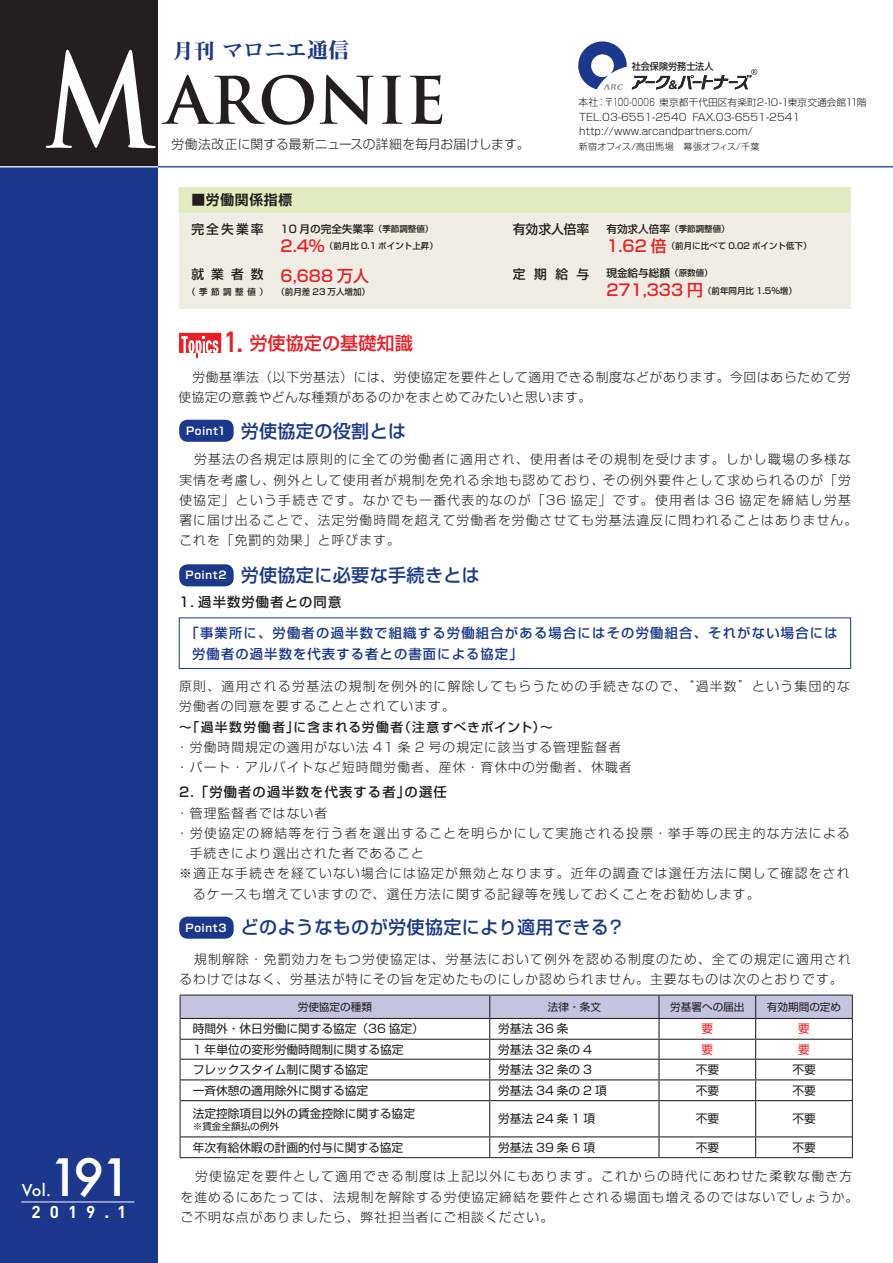
<style>
.page{position:relative;width:893px;height:1263px;background:#fff}
.page>*{position:absolute;margin:0;border:0;box-sizing:border-box;transform-origin:0 0}
.t1{font:700 63.75px "Trajan Pro";color:#231f20}
.t2{font:500 49.95px "Futura";color:#fff}
.t3{font:700 condensed 28.65px "DIN Pro";color:#ee1d23}
.t4{font:21.3px "Midashi Min Pro MA31";color:#1b388c}
.t5{font:500 18px "Shin Go Pro";letter-spacing:.02em;color:#1b388c}
.t6{font:500 18px "Shin Go Pro";letter-spacing:.005em;color:#ee1d23}
.t7{font:700 16.95px "DIN Pro";color:#fff}
.t8{font:500 15.9px "Shin Go Pro";color:#ee1d23}
.t9{font:500 15.9px "Futura";color:#fff}
.t10{font:700 13.8px "Shin Go Pro De";letter-spacing:.05em;color:#231f20}
.t11{font:500 13.35px/21.3px "Shin Go Pro";letter-spacing:.095em;color:#1b388c}
.t12{font:500 13.35px "Shin Go Pro";letter-spacing:.085em;color:#231f20}
.t13{font:300 12.75px/20.4px "Shin Go Pro";letter-spacing:.085em;color:#231f20}
.t14{font:300 12.75px/20px "Shin Go Pro";letter-spacing:.055em;color:#231f20}
.t15{font:300 12.75px/20.2px "Shin Go Pro";letter-spacing:.11em;color:#231f20}
.t16{font:300 12.75px "Shin Go Pro";letter-spacing:.105em;color:#231f20}
.t17{font:300 12.75px "Shin Go Pro";letter-spacing:.01em;color:#231f20}
.t18{font:500 12.75px "Shin Go Pro";letter-spacing:.11em;color:#231f20}
.t19{font:500 12.75px "Shin Go Pro";letter-spacing:.05em;color:#231f20}
.t20{font:500 12.75px "Shin Go Pro";letter-spacing:.09em;color:#231f20}
.t21{font:11.7px/23.7px "Shin Go Pro";color:#231f20}
.t22{font:11.7px "Shin Go Pro";letter-spacing:.25em;color:#231f20}
.t23{font:11.7px "Shin Go Pro";color:#ee1d23}
.t24{font:10.65px "Shin Go Pro";color:#231f20}
.t25{font:500 10.65px "Shin Go Pro";color:#231f20}
.t26{font:700 10.65px "Shin Go Pro De";letter-spacing:.07em;color:#fff}
.t27{font:300 10.2px/14.1px "Shin Go Pro";color:#231f20}
.t28{font:300 10.2px "Shin Go Pro";color:#231f20;scale:.95 1}
.t29{font:300 9.75px "Shin Go Pro";color:#231f20}
.t30{font:500 9.6px "Shin Go Pro";color:#231f20;scale:.94 1}
.t31{font:9.6px "Shin Go Pro";color:#231f20}
.t32{font:300 9.15px "Shin Go Pro";letter-spacing:.01em;color:#231f20}
.t33{font:500 8.55px "Shin Go Pro";color:#231f20}
.s1{font-size:127.5px;color:#fff}
.s2{font-size:10.2px}
</style>
<div class="page">
<div style="left:0;top:0;width:157px;height:1263px;background:#1b388c"></div>
<div style="left:0;top:0;width:157px;height:167px;background:#231f20"></div>
<svg style="left:578px;top:41px;width:179px;height:49px"></svg>
<hr style="left:158px;top:166px;width:735px;height:1px;background:#1b388c">
<hr style="left:0;top:166px;width:158px;height:1px;background:#fff">
<hr style="left:21px;top:1202px;width:113px;height:1px;background:#fff">
<div style="left:179px;top:187px;width:671px;height:121px;background:#f0eee4"></div>
<div style="left:179px;top:187px;width:671px;height:26px;background:#e1edc1"></div>
<svg style="left:179px;top:333px;width:42px;height:24px"></svg>
<div style="left:179px;top:420px;width:55px;height:22px;background:#1b388c;border-radius:9px"></div>
<div style="left:179px;top:917px;width:55px;height:22px;background:#1b388c;border-radius:9px"></div>
<div style="left:179px;top:618px;width:672px;height:51px;border:1px solid #1b388c"></div>
<div style="left:179px;top:564px;width:55px;height:22px;background:#1b388c;border-radius:9px"></div>
<hr style="left:489px;top:1101px;width:1px;height:35px;background:#231f20">
<hr style="left:658px;top:1101px;width:1px;height:35px;background:#231f20">
<hr style="left:755px;top:1101px;width:1px;height:35px;background:#231f20">
<hr style="left:180px;top:1136px;width:310px;height:1px;background:#231f20">
<hr style="left:490px;top:1136px;width:169px;height:1px;background:#231f20">
<svg style="left:489px;top:1137px;width:1px;height:20px"></svg>
<hr style="left:659px;top:1136px;width:97px;height:1px;background:#231f20">
<svg style="left:658px;top:1137px;width:1px;height:20px"></svg>
<hr style="left:756px;top:1136px;width:96px;height:1px;background:#231f20">
<svg style="left:755px;top:1137px;width:1px;height:20px"></svg>
<svg style="left:180px;top:995px;width:673px;height:106px"></svg>
<hr style="left:180px;top:1101px;width:1px;height:36px;background:#231f20">
<hr style="left:852px;top:1101px;width:1px;height:36px;background:#231f20">
<svg style="left:180px;top:1137px;width:1px;height:20px"></svg>
<svg style="left:852px;top:1137px;width:1px;height:20px"></svg>
<hr style="left:180px;top:1157px;width:310px;height:1px;background:#231f20">
<hr style="left:490px;top:1157px;width:169px;height:1px;background:#231f20">
<hr style="left:659px;top:1157px;width:97px;height:1px;background:#231f20">
<hr style="left:756px;top:1157px;width:97px;height:1px;background:#231f20">
<h3 class="t4" style="left:172px;top:33px;width:179px">月刊マロニエ通信</h3>
<h1 class="t1" style="left:44px;top:61px;width:404px"><span class="s1">M</span>ARONIE</h1>
<p class="t17" style="left:172px;top:134px;width:359px">労働法改正に関する最新ニュースの詳細を毎月お届けします。</p>
<p class="t10" style="left:191px;top:189px;width:102px">■労働関係指標</p>
<p class="t30" style="left:632px;top:59px;width:88px">社会保険労務士法人</p>
<p class="t29" style="left:604px;top:94px;width:256px"><span class="s2">〒100-0006</span> 東京都千代田区有楽町2-10 -1東京交通会館11</p>
<p class="t29" style="left:857px;top:94px;width:11px">階</p>
<p class="t28" style="left:578px;top:94px;width:23px">本社</p>
<p class="t28" style="left:596px;top:94px;width:12px">：</p>
<p class="t27" style="left:579px;top:109px;width:175px">TEL.03-6551-2540 http://www.arcandpartners.com/</p>
<p class="t27" style="left:692px;top:109px;width:109px">FAX.03-6551-2541</p>
<p class="t32" style="left:579px;top:139px;width:182px">新宿オフィス/高田馬場　幕張オフィス/千葉</p>
<p class="t18" style="left:191px;top:219px;width:74px">完全失業率</p>
<p class="t18" style="left:191px;top:264px;width:74px">就業者数</p>
<p class="t33" style="left:187px;top:284px;width:82px">（季節調整値(</p>
<p class="t25" style="left:281px;top:220px;width:95px">10 月の完全失業率</p>
<p class="t33" style="left:374px;top:222px;width:61px">（季節調整値(</p>
<p class="t8" style="left:281px;top:233px;width:46px">2.4％</p>
<p class="t33" style="left:325px;top:239px;width:114px">（前月比 0.1 ポイント上昇(</p>
<p class="t8" style="left:281px;top:263px;width:90px">6,688 万人</p>
<p class="t33" style="left:276px;top:284px;width:95px">（前月差 23 万人増加(</p>
<p class="t18" style="left:513px;top:219px;width:78px">有効求人倍率</p>
<p class="t18" style="left:513px;top:264px;width:78px">定期給与</p>
<p class="t25" style="left:606px;top:220px;width:65px">有効求人倍率</p>
<p class="t33" style="left:670px;top:222px;width:61px">（季節調整値(</p>
<p class="t8" style="left:606px;top:233px;width:62px">1.62 倍</p>
<p class="t33" style="left:667px;top:239px;width:146px">（前月に比べて 0.02 ポイント低下(</p>
<p class="t25" style="left:606px;top:264px;width:65px">現金給与総額</p>
<p class="t33" style="left:670px;top:266px;width:44px">（原数値(</p>
<p class="t8" style="left:606px;top:277px;width:98px">271,333 円</p>
<p class="t33" style="left:703px;top:284px;width:95px">（前年同月比 1.5％増(</p>
<h3 class="t3" style="left:225px;top:320px;width:20px">1.</h3>
<p class="t14" style="left:179px;top:365px;width:673px;text-indent:14px">労働基準法（以下労基法）には、労使協定を要件として適用できる制度などがあります。今回はあらためて労使協定の意義やどんな種類があるのかをまとめてみたいと思います。</p>
<h3 class="t6" style="left:249px;top:329px;width:165px">労使協定の基礎知識</h3>
<h3 class="t5" style="left:241px;top:416px;width:167px">労使協定の役割とは</h3>
<p class="t26" style="left:186px;top:422px;width:41px">Point1</p>
<p class="t13" style="left:179px;top:447px;width:679px;text-indent:15px">労基法の各規定は原則的に全ての労働者に適用され、使用者はその規制を受けます。しかし職場の多様な実情を考慮し、例外として使用者が規制を免れる余地も認めており、その例外要件として求められるのが「労使協定」という手続きです。なかでも一番代表的なのが「36 協定」です。使用者は 36 協定を締結し労基署に届け出ることで、法定労働時間を超えて労働者を労働させても労基法違反に問われることはありません。これを「免罰的効果」と呼びます。</p>
<p class="t26" style="left:186px;top:567px;width:42px">Point2</p>
<h3 class="t5" style="left:241px;top:561px;width:241px">労使協定に必要な手続きとは</h3>
<p class="t12" style="left:179px;top:591px;width:164px">1. 過半数労働者との同意</p>
<p class="t11" style="left:192px;top:620px;width:647px;text-indent:-7px">「事業所に、労働者の過半数で組織する労働組合がある場合にはその労働組合、それがない場合には労働者の過半数を代表する者との書面による協定「</p>
<p class="t15" style="left:179px;top:675px;width:672px">原則、適用される労基法の規制を例外的に解除してもらうための手続きなので、“過半数”という集団的な労働者の同意を要することとされています。</p>
<p class="t19" style="left:398px;top:716px;width:156px">（注意すべきポイント ~(</p>
<p class="t18" style="left:179px;top:716px;width:121px">～「過半数労働者」</p>
<p class="t13" style="left:176px;top:735px;width:457px">・労働時間規定の適用がない法 41 条 2 号の規定に該当する管理監督者・パート・アルバイトなど短時間労働者、産休・育休中の労働者、休職者</p>
<p class="t12" style="left:405px;top:781px;width:44px">の選任</p>
<p class="t20" style="left:294px;top:716px;width:111px">に含まれる労働者</p>
<p class="t12" style="left:179px;top:781px;width:232px">2.「労働者の過半数を代表する者」</p>
<p class="t13" style="left:176px;top:801px;width:153px">・管理監督者ではない者</p>
<p class="t16" style="left:176px;top:823px;width:675px">・労使協定の締結等を行う者を選出することを明らかにして実施される投票・挙手等の民主的な方法による</p>
<p class="t13" style="left:190px;top:841px;width:236px">手続きにより選出された者であること</p>
<p class="t13" style="left:179px;top:862px;width:672px">※適正な手続きを経ていない場合には協定が無効となります。近年の調査では選任方法に関して確認をされ</p>
<p class="t13" style="left:179px;top:882px;width:582px">　るケースも増えていますので、選任方法に関する記録等を残しておくことをお勧めします。</p>
<h3 class="t5" style="left:241px;top:913px;width:386px">どのようなものが労使協定により適用できる?</h3>
<p class="t26" style="left:186px;top:919px;width:42px">Point3</p>
<p class="t13" style="left:179px;top:948px;width:673px;line-height:20px;text-indent:15px">規制解除・免罰効力をもつ労使協定は、労基法において例外を認める制度のため、全ての規定に適用されるわけではなく、労基法が特にその旨を定めたものにしか認められません。主要なものは次のとおりです。</p>
<h2 class="t2" style="left:49px;top:1143px;width:84px">191</h2>
<p class="t9" style="left:22px;top:1179px;width:31px">Vol.</p>
<h3 class="t7" style="left:31px;top:1198px;width:96px">2019.1</h3>
<p class="t24" style="left:298px;top:998px;width:76px">労使協定の種類</p>
<p class="t24" style="left:548px;top:998px;width:55px">法律・条文</p>
<p class="t24" style="left:670px;top:998px;width:76px">労基署への届出</p>
<p class="t24" style="left:767px;top:998px;width:76px">有効期間の定め</p>
<p class="t21" style="left:193px;top:1015px;width:233px">時間外・休日労働に関する協定（36 協定）</p>
<p class="t21" style="left:498px;top:1015px;width:72px">労基法 36 条</p>
<p class="t23" style="left:701px;top:1019px;width:13px">要</p>
<p class="t23" style="left:798px;top:1019px;width:13px">要</p>
<p class="t21" style="left:193px;top:1036px;width:212px">1 年単位の変形労働時間制に関する協定</p>
<p class="t21" style="left:498px;top:1036px;width:95px">労基法 32 条の 4</p>
<p class="t23" style="left:701px;top:1039px;width:13px">要</p>
<p class="t23" style="left:798px;top:1039px;width:13px">要</p>
<p class="t21" style="left:193px;top:1056px;width:177px">フレックスタイム制に関する協定</p>
<p class="t21" style="left:498px;top:1056px;width:95px">労基法 32 条の 3</p>
<p class="t21" style="left:696px;top:1056px;width:25px">不要</p>
<p class="t21" style="left:792px;top:1056px;width:25px">不要</p>
<p class="t21" style="left:193px;top:1077px;width:224px">一斉休憩の適用除外に関する協定<br>法定控除項目以外の賃金控除に関する協定</p>
<p class="t31" style="left:193px;top:1119px;width:88px">※賃金全額払の例外</p>
<p class="t21" style="left:498px;top:1077px;width:110px">労基法 34 条の 2 項</p>
<p class="t22" style="left:498px;top:1109px;width:98px">労基法24条1項</p>
<p class="t21" style="left:696px;top:1077px;width:25px">不要</p>
<p class="t21" style="left:696px;top:1105px;width:25px">不要</p>
<p class="t21" style="left:792px;top:1077px;width:25px">不要</p>
<p class="t21" style="left:792px;top:1105px;width:25px">不要</p>
<p class="t21" style="left:193px;top:1134px;width:212px">年次有給休暇の計画的付与に関する協定</p>
<p class="t22" style="left:498px;top:1138px;width:98px">労基法39条6項</p>
<p class="t21" style="left:696px;top:1134px;width:25px">不要</p>
<p class="t21" style="left:792px;top:1134px;width:25px">不要</p>
<p class="t13" style="left:181px;top:1164px;width:679px;text-indent:15px">労使協定を要件として適用できる制度は上記以外にもあります。これからの時代にあわせた柔軟な働き方を進めるにあたっては、法規制を解除する労使協定締結を要件とされる場面も増えるのではないでしょうか。ご不明な点がありましたら、弊社担当者にご相談ください。</p>
</div>
